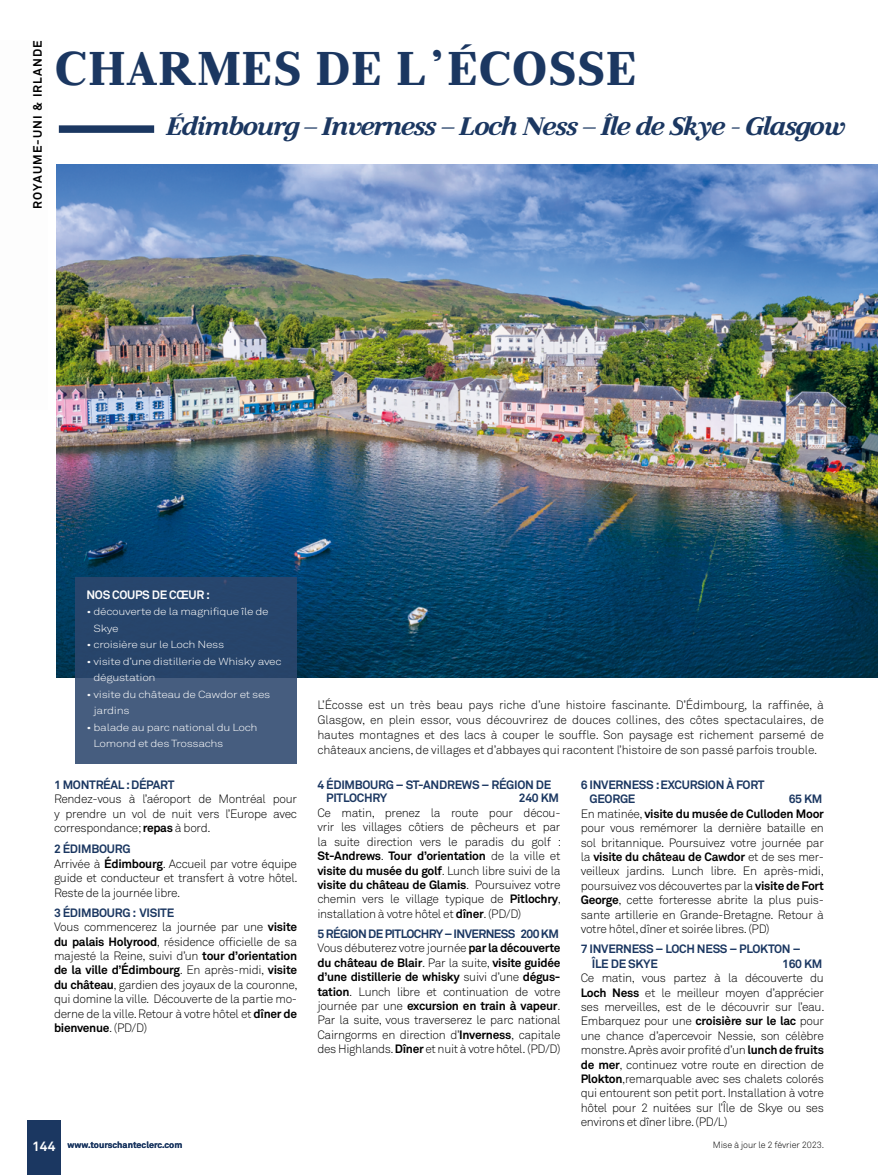
<style>
.page{position:relative;width:878px;height:1175px;background:#fff}
.page>*{position:absolute;margin:0;border:0;box-sizing:border-box;transform-origin:0 0}
.t1{font:45px "Litoland";color:#1b3761}
.t2{font:italic 24px "Litoland";letter-spacing:-.04em;color:#1b3761}
.t3{font:12px/14.4px "Akkurat Light Office";letter-spacing:-.025em;color:#000;text-align:justify}
.t4{font:700 12px/14.4px "Akkurat Office";letter-spacing:-.025em;color:#000}
.t5{font:700 12px/14.4px "Akkurat Office";letter-spacing:-.025em;color:#1b3761}
.t6{font:700 12px "Akkurat Office";letter-spacing:-.05em;color:#1b3761}
.t7{font:700 12px "Akkurat Office";letter-spacing:.09em;color:#000}
.t8{font:700 12px "Akkurat Office";letter-spacing:-.025em;color:#fdfdfd}
.t9{font:10.2px/16.5px "Akkurat Light Office";letter-spacing:-.025em;color:#fdfdfd;scale:1.18 1}
.t10{font:700 9px "Akkurat Office";color:#1b3761}
.t11{font:9px "Akkurat Light Office";letter-spacing:-.01em;color:#000}
.s1{font-family:"Akkurat Office";font-weight:700}
.s2{font-family:"Akkurat Light Office";font-weight:400}
.s3{color:#1b3761}
.s4{font-size:13.5px;color:#fdfdfd}
</style>
<div class="page">
<img style="left:57px;top:165px;width:821px;height:512px">
<div style="left:27px;top:1120px;width:34px;height:54px;background:#1b3761"></div>
<svg style="left:75px;top:577px;width:222px;height:186px;background:#354f74"></svg>
<div style="left:59px;top:125px;width:95px;height:8px;background:#1b3761"></div>
<p class="t7" style="left:30px;top:208px;width:169px;rotate:-90deg">ROYAUME-UNI &amp; IRLANDE</p>
<h1 class="t1" style="left:55px;top:43px;width:584px">CHARMES DE L’ÉCOSSE</h1>
<h2 class="t2" style="left:166px;top:113px;width:680px">Édimbourg – Inverness – Loch Ness – Île de Skye - Glasgow</h2>
<p class="t8" style="left:86px;top:587px;width:125px">NOS COUPS DE CŒUR :</p>
<p class="t9" style="left:93px;top:603px;width:150px;text-indent:-7px">• découverte de la magnifique île de<br>Skye</p>
<p class="t9" style="left:86px;top:636px;width:118px">• croisière sur le Loch Ness</p>
<p class="t9" style="left:93px;top:653px;width:161px;text-indent:-7px">• visite d’une distillerie de Whisky avec dégustation</p>
<p class="t9" style="left:93px;top:686px;width:151px;text-indent:-7px">• visite du château de Cawdor et ses jardins</p>
<p class="t9" style="left:93px;top:719px;width:140px;text-indent:-7px">• balade au parc national du Loch<br>Lomond et des Trossachs</p>
<p class="t5" style="left:54px;top:777px;width:122px">1 MONTRÉAL : DÉPART</p>
<p class="t3" style="left:54px;top:792px;width:244px">Rendez-vous à l’aéroport de Montréal pour y prendre un vol de nuit vers l’Europe avec correspondance; <span class="s1">repas</span> à bord.</p>
<p class="t5" style="left:54px;top:842px;width:78px">2 ÉDIMBOURG</p>
<p class="t3" style="left:54px;top:856px;width:245px">Arrivée à <span class="s1">Édimbourg</span>. Accueil par votre équipe guide et conducteur et transfert à votre hôtel.<br>Reste de la journée libre.</p>
<p class="t5" style="left:54px;top:905px;width:122px">3 ÉDIMBOURG : VISITE</p>
<p class="t3" style="left:54px;top:920px;width:245px">Vous commencerez la journée par une <span class="s1">visite du palais Holyrood</span>, résidence officielle de sa majesté la Reine, suivi d’un <span class="s1">tour d’orientation</span></p>
<p class="t4" style="left:54px;top:963px;width:244px">de la ville d’Édimbourg<span class="s2">. En après-midi,</span> visite</p>
<p class="t3" style="left:54px;top:977px;width:245px"><span class="s1">du château</span>, gardien des joyaux de la couronne, qui domine la ville. Découverte de la partie mo&shy;derne de la ville. Retour à votre hôtel et <span class="s1">dîner de</span></p>
<p class="t4" style="left:54px;top:1020px;width:95px">bienvenue<span class="s2">. (PD/D)</span></p>
<p class="t3" style="left:317px;top:697px;width:508px;line-height:15px">L’Écosse est un très beau pays riche d’une histoire fascinante. D’Édimbourg, la raffinée, à Glasgow, en plein essor, vous découvrirez de douces collines, des côtes spectaculaires, de hautes montagnes et des lacs à couper le souffle. Son paysage est richement parsemé de châteaux anciens, de villages et d’abbayes qui racontent l’histoire de son passé parfois trouble.</p>
<p class="t5" style="left:326px;top:778px;width:226px;line-height:13.5px;text-indent:-9px">4 ÉDIMBOURG – ST-ANDREWS – RÉGION DE<br>PITLOCHRY</p>
<p class="t5" style="left:519px;top:791px;width:42px">240 KM</p>
<p class="t3" style="left:317px;top:805px;width:245px">Ce matin, prenez la route pour décou&shy;vrir les villages côtiers de pêcheurs et par la suite direction vers le paradis du golf :</p>
<p class="t4" style="left:317px;top:848px;width:244px">St-Andrews<span class="s2">.</span> Tour d’orientation <span class="s2">de la ville et</span></p>
<p class="t3" style="left:317px;top:863px;width:244px"><span class="s1">visite du musée du golf</span>. Lunch libre suivi de la</p>
<p class="t4" style="left:317px;top:877px;width:245px">visite du château de Glamis<span class="s2">. Poursuivez votre</span></p>
<p class="t3" style="left:317px;top:892px;width:245px">chemin vers le village typique de <span class="s1">Pitlochry</span>, installation à votre hôtel et <span class="s1">dîner</span>. (PD/D)</p>
<p class="t6" style="left:317px;top:926px;width:243px">5 RÉGION DE PITLOCHRY – INVERNESS 200 KM</p>
<p class="t3" style="left:317px;top:941px;width:245px">Vous débuterez votre journée <span class="s1">par la découverte</span></p>
<p class="t4" style="left:317px;top:955px;width:245px">du château de Blair<span class="s2">. Par la suite,</span> visite guidée d’une distillerie de whisky <span class="s2">suivi d’une</span> dégus-</p>
<p class="t3" style="left:317px;top:984px;width:245px"><span class="s1">tation</span>. Lunch libre et continuation de votre</p>
<p class="t4" style="left:317px;top:998px;width:245px"><span class="s2">journée par une</span> excursion en train à vapeur<span class="s2">.</span></p>
<p class="t3" style="left:317px;top:1013px;width:245px">Par la suite, vous traverserez le parc national Cairngorms en direction d’<span class="s1">Inverness</span>, capitale des Highlands. <span class="s1">Dîner</span> et nuit à votre hôtel. (PD/D)</p>
<p class="t5" style="left:589px;top:777px;width:176px;text-indent:-9px">6 INVERNESS : EXCURSION À FORT<br>GEORGE</p>
<p class="t4" style="left:580px;top:792px;width:245px;text-align:right"><span class="s3">65 KM<br></span><span class="s2">En matinée,</span> visite du musée de Culloden Moor</p>
<p class="t3" style="left:580px;top:821px;width:244px">pour vous remémorer la dernière bataille en sol britannique. Poursuivez votre journée par</p>
<p class="t4" style="left:580px;top:849px;width:244px"><span class="s2">la</span> visite du château de Cawdor <span class="s2">et de ses mer-</span></p>
<p class="t3" style="left:580px;top:864px;width:245px">veilleux jardins. Lunch libre. En après-midi, poursuivez vos découvertes par la <span class="s1">visite de Fort George</span>, cette forteresse abrite la plus puis&shy;sante artillerie en Grande-Bretagne. Retour à votre hôtel, dîner et soirée libres. (PD)</p>
<p class="t5" style="left:591px;top:942px;width:210px;text-indent:-11px">7 INVERNESS – LOCH NESS – PLOKTON –<br>ÎLE DE SKYE</p>
<p class="t5" style="left:782px;top:956px;width:42px">160 KM</p>
<p class="t3" style="left:580px;top:971px;width:245px">Ce matin, vous partez à la découverte du <span class="s1">Loch Ness</span> et le meilleur moyen d’apprécier ses merveilles, est de le découvrir sur l’eau.<br>Embarquez pour une <span class="s1">croisière sur le lac</span> pour une chance d’apercevoir Nessie, son célèbre monstre. Après avoir profité d’un <span class="s1">lunch de fruits de mer</span>, continuez votre route en direction de <span class="s1">Plokton</span>,remarquable avec ses chalets colorés qui entourent son petit port. Installation à votre hôtel pour 2 nuitées sur l’Île de Skye ou ses environs et dîner libre. (PD/L)</p>
<p class="t10" style="left:32px;top:1139px;width:151px"><span class="s4">144</span> www.tourschanteclerc.com</p>
<p class="t11" style="left:712px;top:1139px;width:113px">Mise à jour le 2 février 2023.</p>
</div>
